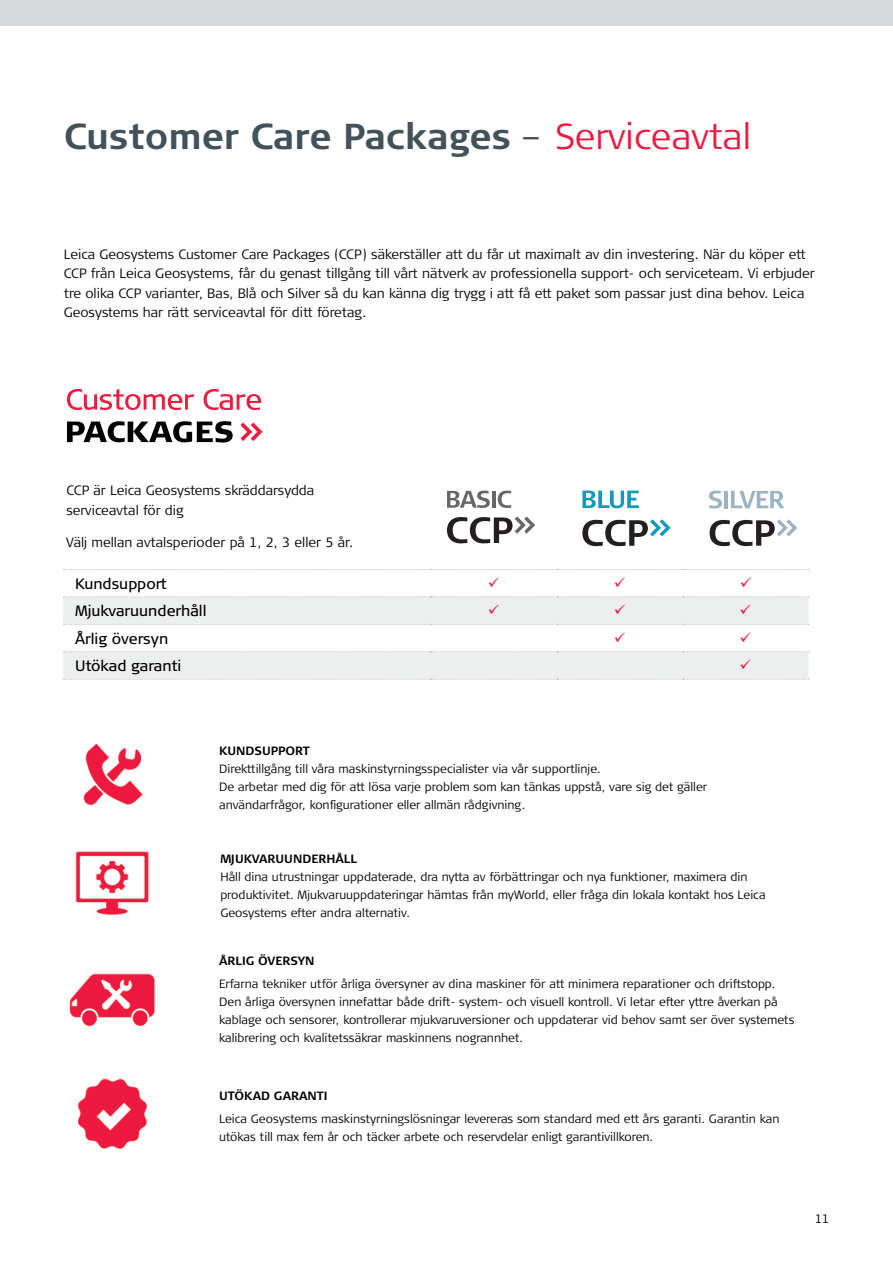
<style>
.page{position:relative;width:893px;height:1263px;background:#fff}
.page>*{position:absolute;margin:0;border:0;box-sizing:border-box;transform-origin:0 0}
.t1{font:700 36px "Signa Column";color:#43525a}
.t2{font:15px "Signa Column";color:#000}
.t3{font:300 13.5px/19.5px "Signa Column";color:#000}
.t4{font:300 12px/18px "Signa Column";color:#000}
.t5{font:700 12px "Signa Column";color:#000}
.s1{font-weight:300}
.s2{font-weight:300;color:#ed1941}
</style>
<div class="page">
<div style="left:0;top:0;width:893px;height:26px;background:#d7d9da"></div>
<svg style="left:63px;top:597px;width:745px;height:82px;fill:#edeeee"></svg>
<svg style="left:63px;top:569px;width:746px;height:1px"></svg>
<svg style="left:63px;top:596px;width:746px;height:1px"></svg>
<svg style="left:63px;top:624px;width:746px;height:1px"></svg>
<svg style="left:63px;top:651px;width:746px;height:1px"></svg>
<svg style="left:63px;top:679px;width:746px;height:1px"></svg>
<img style="left:83px;top:743px;width:60px;height:63px">
<img style="left:69px;top:973px;width:86px;height:54px">
<img style="left:75px;top:851px;width:74px;height:65px">
<img style="left:77px;top:1078px;width:71px;height:71px">
<svg style="left:67px;top:389px;width:127px;height:21px"></svg>
<svg style="left:204px;top:389px;width:57px;height:21px"></svg>
<svg style="left:67px;top:421px;width:166px;height:22px"></svg>
<svg style="left:240px;top:423px;width:23px;height:18px"></svg>
<svg style="left:582px;top:491px;width:57px;height:17px"></svg>
<svg style="left:582px;top:519px;width:89px;height:27px"></svg>
<svg style="left:447px;top:491px;width:43px;height:17px"></svg>
<hr style="left:492px;top:491px;width:3px;height:17px;background:#676767">
<svg style="left:498px;top:491px;width:13px;height:17px"></svg>
<svg style="left:447px;top:516px;width:88px;height:27px"></svg>
<svg style="left:709px;top:491px;width:13px;height:17px"></svg>
<hr style="left:724px;top:491px;width:4px;height:17px;background:#9eb3c0">
<svg style="left:731px;top:491px;width:53px;height:17px"></svg>
<svg style="left:710px;top:519px;width:87px;height:27px"></svg>
<svg style="left:489px;top:605px;width:10px;height:9px"></svg>
<svg style="left:615px;top:605px;width:10px;height:9px"></svg>
<svg style="left:741px;top:605px;width:10px;height:9px"></svg>
<svg style="left:615px;top:632px;width:10px;height:10px"></svg>
<svg style="left:741px;top:632px;width:10px;height:10px"></svg>
<svg style="left:741px;top:660px;width:10px;height:9px"></svg>
<h1 class="t1" style="left:64px;top:114px;width:689px">Customer Care Packages <span class="s1">–</span> <span class="s2">Serviceavtal</span></h1>
<p class="t3" style="left:64px;top:245px;width:753px">Leica Geosystems Customer Care Packages (CCP) säkerställer att du får ut maximalt av din investering. När du köper ett CCP från Leica Geosystems, får du genast tillgång till vårt nätverk av professionella support- och serviceteam. Vi erbjuder tre olika CCP varianter, Bas, Blå och Silver så du kan känna dig trygg i att få ett paket som passar just dina behov. Leica Geosystems har rätt serviceavtal för ditt företag.</p>
<p class="t3" style="left:66px;top:481px;width:249px">CCP är Leica Geosystems skräddarsydda serviceavtal för dig</p>
<p class="t3" style="left:66px;top:532px;width:288px">Välj mellan avtalsperioder på 1, 2, 3 eller 5 år.</p>
<p class="t2" style="left:75px;top:574px;width:93px">Kundsupport</p>
<p class="t2" style="left:75px;top:602px;width:133px">Mjukvaruunderhåll</p>
<p class="t2" style="left:75px;top:629px;width:95px">Årlig översyn</p>
<p class="t2" style="left:75px;top:656px;width:108px">Utökad garanti</p>
<p class="t5" style="left:219px;top:743px;width:92px">KUNDSUPPORT</p>
<p class="t4" style="left:219px;top:760px;width:490px">Direkttillgång till våra maskinstyrningsspecialister via vår supportlinje.<br>De arbetar med dig för att lösa varje problem som kan tänkas uppstå, vare sig det gäller användarfrågor, konfigurationer eller allmän rådgivning.</p>
<p class="t5" style="left:220px;top:851px;width:138px">MJUKVARUUNDERHÅLL</p>
<p class="t4" style="left:220px;top:868px;width:547px">Håll dina utrustningar uppdaterade, dra nytta av förbättringar och nya funktioner, maximera din produktivitet. Mjukvaruuppdateringar hämtas från myWorld, eller fråga din lokala kontakt hos Leica<br>Geosystems efter andra alternativ.</p>
<p class="t5" style="left:219px;top:953px;width:97px">ÅRLIG ÖVERSYN</p>
<p class="t4" style="left:219px;top:975px;width:577px">Erfarna tekniker utför årliga översyner av dina maskiner för att minimera reparationer och driftstopp.<br>Den årliga översynen innefattar både drift- system- och visuell kontroll. Vi letar efter yttre åverkan på kablage och sensorer, kontrollerar mjukvaruversioner och uppdaterar vid behov samt ser över systemets kalibrering och kvalitetssäkrar maskinnens nogrannhet.</p>
<p class="t5" style="left:219px;top:1088px;width:110px">UTÖKAD GARANTI</p>
<p class="t4" style="left:219px;top:1110px;width:562px">Leica Geosystems maskinstyrningslösningar levereras som standard med ett års garanti. Garantin kan utökas till max fem år och täcker arbete och reservdelar enligt garantivillkoren.</p>
<p class="t4" style="left:815px;top:1210px;width:16px">11</p>
</div>
